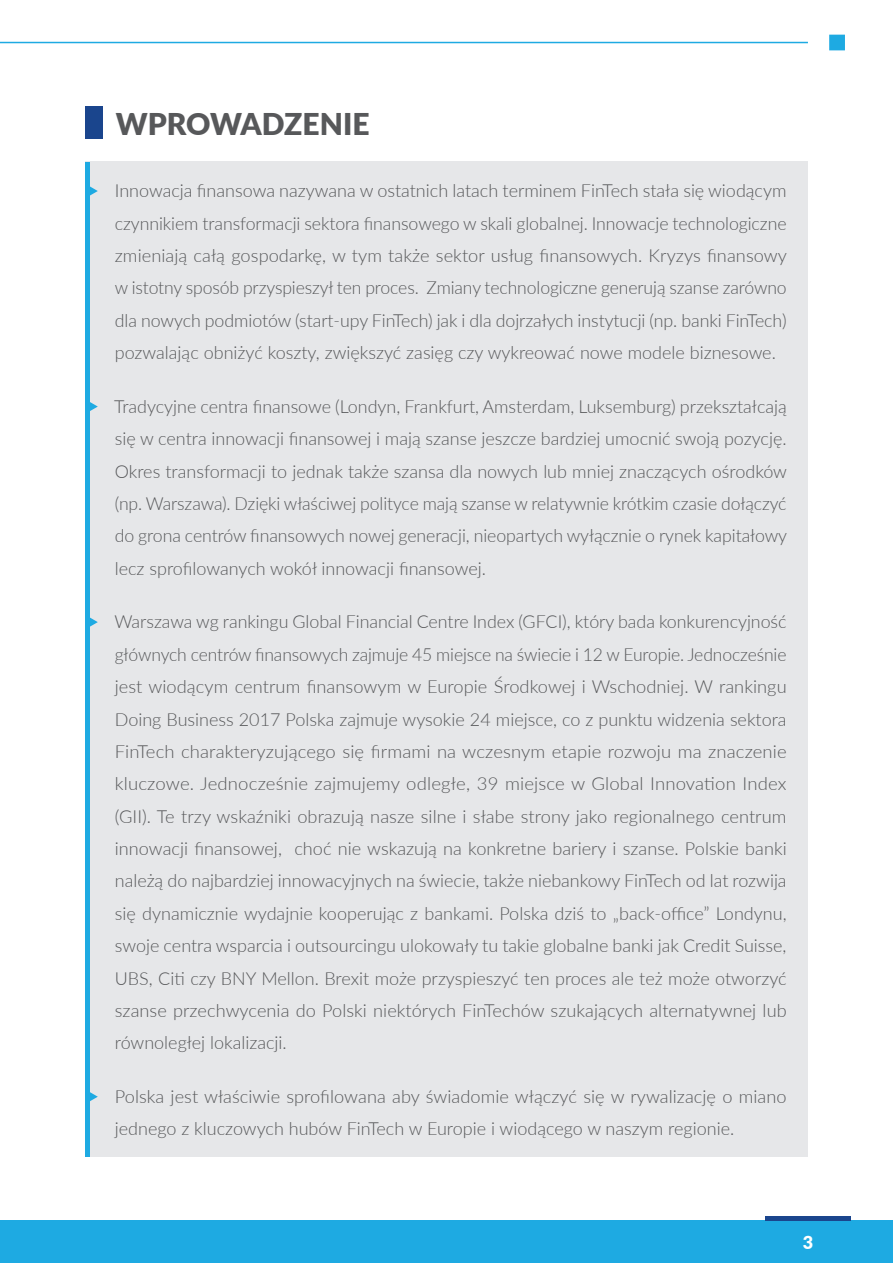
<style>
.page{position:relative;width:893px;height:1263px;background:#fff}
.page>*{position:absolute;margin:0;border:0;box-sizing:border-box;transform-origin:0 0}
.t1{font:900 30px "Lato";color:#57585a}
.t2{font:300 18px/32.4px "Lato";color:#57585a;text-align:justify}
.t3{font:900 18px "Lato";color:#fff}
</style>
<div class="page">
<div style="left:0;top:1220px;width:893px;height:43px;background:#1eaae2"></div>
<hr style="left:765px;top:1216px;width:85px;height:4px;background:#1a458d">
<div style="left:829px;top:35px;width:16px;height:15px;background:#1eaae2"></div>
<hr style="left:0;top:42px;width:808px;height:1px;background:#1eaae2">
<div style="left:85px;top:162px;width:723px;height:995px;background:#e6e7e9"></div>
<hr style="left:85px;top:162px;width:4px;height:218px;background:#1eaae2">
<hr style="left:85px;top:377px;width:4px;height:219px;background:#1eaae2">
<hr style="left:85px;top:593px;width:4px;height:478px;background:#1eaae2">
<hr style="left:85px;top:1067px;width:4px;height:90px;background:#1eaae2">
<svg style="left:89px;top:184px;width:9px;height:14px"></svg>
<svg style="left:89px;top:399px;width:9px;height:15px"></svg>
<svg style="left:89px;top:615px;width:9px;height:14px"></svg>
<svg style="left:89px;top:1089px;width:9px;height:15px"></svg>
<div style="left:85px;top:106px;width:17px;height:33px;background:#1a458d"></div>
<h1 class="t1" style="left:116px;top:101px;width:255px">WPROWADZENIE</h1>
<p class="t2" style="left:115px;top:174px;width:674px">Innowacja finansowa nazywana w ostatnich latach terminem FinTech stała się wiodącym czynnikiem transformacji sektora finansowego w skali globalnej. Innowacje technologiczne zmieniają całą gospodarkę, w tym także sektor usług finansowych. Kryzys finansowy w istotny sposób przyspieszył ten proces. Zmiany technologiczne generują szanse zarówno dla nowych podmiotów (start-upy FinTech) jak i dla dojrzałych instytucji (np. banki FinTech) pozwalając obniżyć koszty, zwiększyć zasięg czy wykreować nowe modele biznesowe.</p>
<p class="t2" style="left:114px;top:390px;width:674px">Tradycyjne centra finansowe (Londyn, Frankfurt, Amsterdam, Luksemburg) przekształcają się w centra innowacji finansowej i mają szanse jeszcze bardziej umocnić swoją pozycję.<br>Okres transformacji to jednak także szansa dla nowych lub mniej znaczących ośrodków (np. Warszawa). Dzięki właściwej polityce mają szanse w relatywnie krótkim czasie dołączyć do grona centrów finansowych nowej generacji, nieopartych wyłącznie o rynek kapitałowy lecz sprofilowanych wokół innowacji finansowej.</p>
<p class="t2" style="left:114px;top:605px;width:674px">Warszawa wg rankingu Global Financial Centre Index (GFCI), który bada konkurencyjność głównych centrów finansowych zajmuje 45 miejsce na świecie i 12 w Europie. Jednocześnie jest wiodącym centrum finansowym w Europie Środkowej i Wschodniej. W rankingu Doing Business 2017 Polska zajmuje wysokie 24 miejsce, co z punktu widzenia sektora FinTech charakteryzującego się firmami na wczesnym etapie rozwoju ma znaczenie kluczowe. Jednocześnie zajmujemy odległe, 39 miejsce w Global Innovation Index (GII). Te trzy wskaźniki obrazują nasze silne i słabe strony jako regionalnego centrum innowacji finansowej, choć nie wskazują na konkretne bariery i szanse. Polskie banki należą do najbardziej innowacyjnych na świecie, także niebankowy FinTech od lat rozwija się dynamicznie wydajnie kooperując z bankami. Polska dziś to „back-office” Londynu, swoje centra wsparcia i outsourcingu ulokowały tu takie globalne banki jak Credit Suisse, UBS, Citi czy BNY Mellon. Brexit może przyspieszyć ten proces ale też może otworzyć szanse przechwycenia do Polski niektórych FinTechów szukających alternatywnej lub równoległej lokalizacji.</p>
<p class="t2" style="left:115px;top:1080px;width:673px">Polska jest właściwie sprofilowana aby świadomie włączyć się w rywalizację o miano jednego z kluczowych hubów FinTech w Europie i wiodącego w naszym regionie.</p>
<p class="t3" style="left:803px;top:1229px;width:12px">3</p>
</div>
